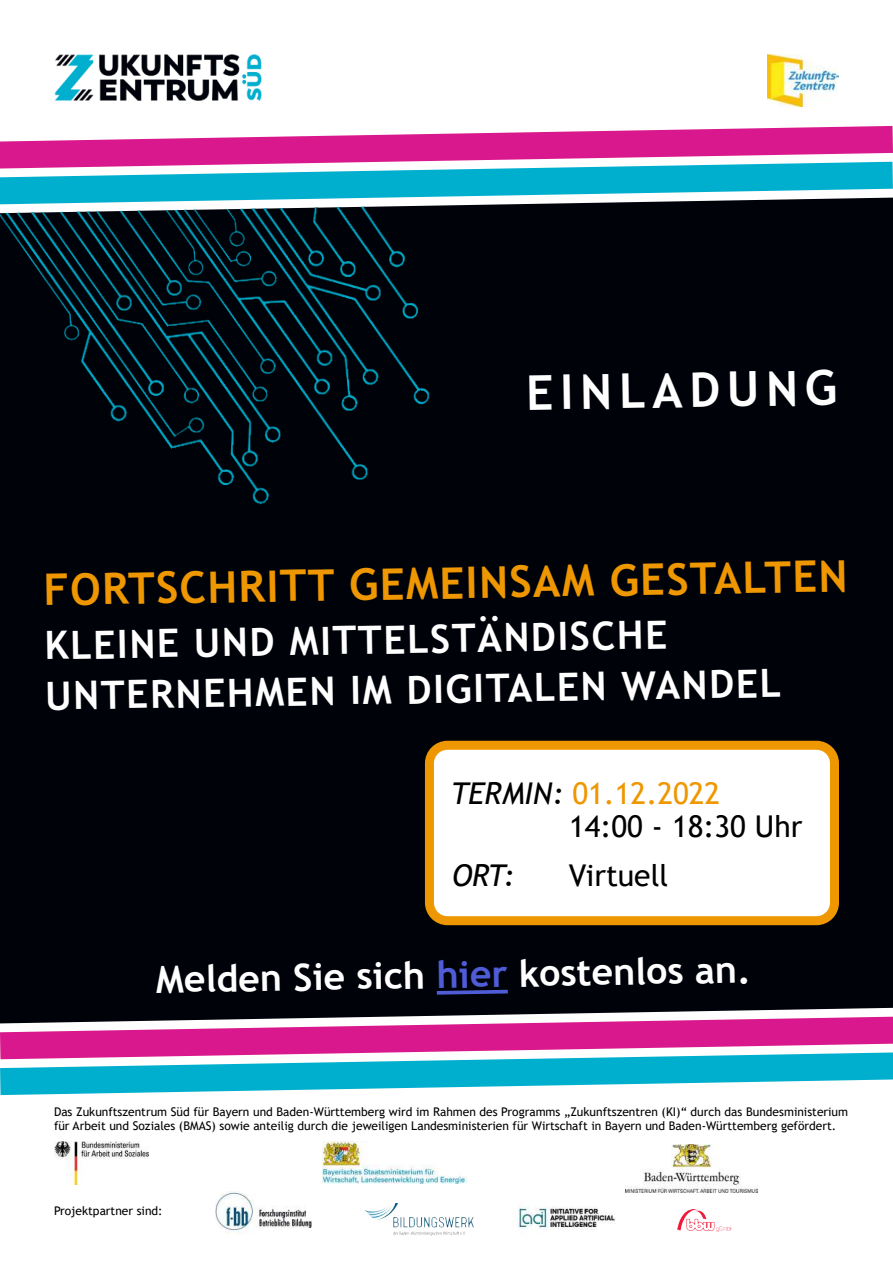
<style>
.page{position:relative;width:893px;height:1263px;background:#fff}
.page>*{position:absolute;margin:0;border:0;box-sizing:border-box;transform-origin:0 0}
.t1{font:700 48px "Trebuchet MS";color:#fff}
.t2{font:700 43.5px "Trebuchet MS";color:#ee9700}
.t3{font:700 39px/50.4px "Trebuchet MS";color:#fff}
.t4{font:700 37.5px "Trebuchet MS";color:#fff}
.t5{font:30px/33px "Trebuchet MS";color:#000}
.t6{font:italic 30px "Trebuchet MS";color:#000}
.t7{font:12px/14.4px "Trebuchet MS";color:#000}
.s1{font-style:italic}
.s2{color:#ee9700}
.s3{color:#4f5cd6}
</style>
<div class="page">
<img style="left:54px;top:54px;width:207px;height:47px">
<img style="left:767px;top:54px;width:72px;height:52px">
<img style="left:54px;top:1142px;width:94px;height:42px">
<img style="left:323px;top:1142px;width:143px;height:41px">
<img style="left:626px;top:1145px;width:131px;height:47px">
<img style="left:215px;top:1192px;width:97px;height:42px">
<img style="left:517px;top:1206px;width:99px;height:24px">
<img style="left:678px;top:1209px;width:54px;height:22px">
<svg style="left:0;top:1023px;width:893px;height:72px"></svg>
<svg style="left:0;top:126px;width:893px;height:72px"></svg>
<div style="left:0;top:198px;width:893px;height:825px;background:#00020a"></div>
<svg style="left:433px;top:988px;width:79px;height:8px"></svg>
<img style="left:0;top:205px;width:438px;height:307px">
<div style="left:429px;top:745px;width:405px;height:176px;background:#fff;border-radius:18px"></div>
<div style="left:425px;top:741px;width:414px;height:184px;border:9px solid #ee9700;border-radius:18px"></div>
<img style="left:365px;top:1203px;width:109px;height:32px">
<h1 class="t1" style="left:526px;top:374px;width:312px;rotate:-1deg">EINLADUNG</h1>
<h2 class="t2" style="left:43px;top:573px;width:806px;rotate:-1deg">FORTSCHRITT GEMEINSAM GESTALTEN</h2>
<h3 class="t3" style="left:44px;top:624px;width:737px;rotate:-1deg">KLEINE UND MITTELSTÄNDISCHE<br>UNTERNEHMEN IM DIGITALEN WANDEL</h3>
<h3 class="t5" style="left:569px;top:779px;width:235px;text-indent:-118px"><span class="s1">TERMIN:</span> <span class="s2">01.12.2022<br></span>14:00 - 18:30 Uhr</h3>
<h3 class="t6" style="left:452px;top:858px;width:64px">ORT:</h3>
<h3 class="t5" style="left:569px;top:862px;width:101px">Virtuell</h3>
<h3 class="t4" style="left:156px;top:965px;width:596px;rotate:-1deg">Melden Sie sich <span class="s3">hier</span> kostenlos an.</h3>
<p class="t7" style="left:54px;top:1105px;width:796px">Das Zukunftszentrum Süd für Bayern und Baden-Württemberg wird im Rahmen des Programms „Zukunftszentren (KI)“ durch das Bundesministerium für Arbeit und Soziales (BMAS) sowie anteilig durch die jeweiligen Landesministerien für Wirtschaft in Bayern und Baden-Württemberg gefördert.</p>
<p class="t7" style="left:54px;top:1204px;width:110px">Projektpartner sind:</p>
</div>
